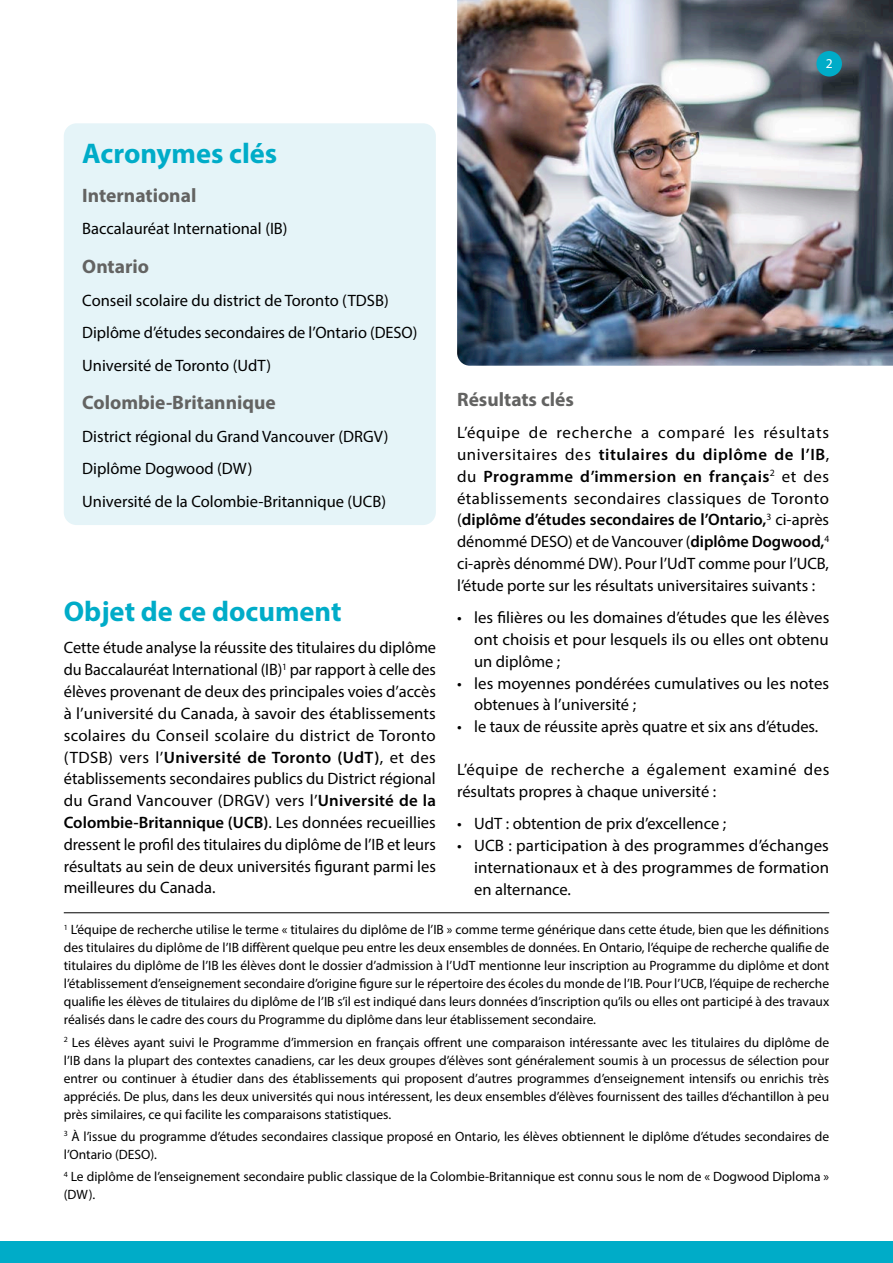
<style>
.page{position:relative;width:893px;height:1263px;background:#fff}
.page>*{position:absolute;margin:0;border:0;box-sizing:border-box;transform-origin:0 0}
.FR___Body_Text__H2_H{font:700 28.5px "Myriad Pro";color:#00acc8}
.FR___Body_Text__H3_H{font:700 19.5px "Myriad Pro";color:#636362}
.FR___Body_Text__P{font:16.5px/21.8px "Myriad Pro";color:#000;text-align:justify}
.FR___Body_Text__P-2{font:16.5px/21.8px "Myriad Pro";letter-spacing:.02em;color:#000}
.FR___Footnote__No_Li{font:13.5px/18px "Myriad Pro";color:#000}
.FR___Footnote{font:13.5px/18px "Myriad Pro";color:#000;text-align:justify}
.FR___Running_Head__P{font:13.5px "Myriad Pro";color:#fff}
.s1{font-weight:600}
</style>
<div class="page">
<img style="left:457px;top:0;width:436px;height:366px">
<div style="left:816px;top:51px;width:26px;height:26px;background:#00acc8;border-radius:50%"></div>
<hr style="left:64px;top:912px;width:765px;height:1px;background:#000">
<div style="left:0;top:1242px;width:893px;height:21px;background:#00acc8"></div>
<div style="left:64px;top:123px;width:372px;height:402px;background:#e5f4f8;border-radius:13px"></div>
<p class="FR___Running_Head__P" style="left:826px;top:56px;width:8px">2</p>
<p class="FR___Body_Text__H2_H" style="left:82px;top:135px;width:197px">Acronymes clés</p>
<p class="FR___Body_Text__H3_H" style="left:82px;top:183px;width:116px">International</p>
<p class="FR___Body_Text__P" style="left:82px;top:218px;width:207px">Baccalauréat International (IB)</p>
<p class="FR___Body_Text__H3_H" style="left:82px;top:254px;width:68px">Ontario</p>
<p class="FR___Body_Text__P" style="left:82px;top:289px;width:308px">Conseil scolaire du district de Toronto (TDSB)</p>
<p class="FR___Body_Text__P" style="left:82px;top:321px;width:337px">Diplôme d’études secondaires de l’Ontario (DESO)</p>
<p class="FR___Body_Text__P" style="left:82px;top:354px;width:190px">Université de Toronto (UdT)</p>
<p class="FR___Body_Text__H3_H" style="left:82px;top:390px;width:195px">Colombie-Britannique</p>
<p class="FR___Body_Text__P" style="left:82px;top:425px;width:308px">District régional du Grand Vancouver (DRGV)</p>
<p class="FR___Body_Text__P" style="left:82px;top:457px;width:172px">Diplôme Dogwood (DW)</p>
<p class="FR___Body_Text__P" style="left:82px;top:490px;width:305px">Université de la Colombie-Britannique (UCB)</p>
<p class="FR___Body_Text__H2_H" style="left:64px;top:593px;width:279px">Objet de ce document</p>
<p class="FR___Body_Text__P" style="left:64px;top:637px;width:374px">Cette étude analyse la réussite des titulaires du diplôme du Baccalauréat International (IB)<sup>1</sup> par rapport à celle des élèves provenant de deux des principales voies d’accès à l’université du Canada, à savoir des établissements scolaires du Conseil scolaire du district de Toronto (TDSB) vers l’<span class="s1">Université de Toronto (UdT)</span>, et des établissements secondaires publics du District régional du Grand Vancouver (DRGV) vers l’<span class="s1">Université de la Colombie-Britannique (UCB)</span>. Les données recueillies dressent le profil des titulaires du diplôme de l’IB et leurs résultats au sein de deux universités figurant parmi les meilleures du Canada.</p>
<p class="FR___Body_Text__H3_H" style="left:457px;top:387px;width:118px">Résultats clés</p>
<p class="FR___Body_Text__P" style="left:457px;top:422px;width:374px">L’équipe de recherche a comparé les résultats universitaires des <span class="s1">titulaires du diplôme de l’IB</span>, du <span class="s1">Programme d’immersion en français</span><sup>2</sup> et des établissements secondaires classiques de Toronto (<span class="s1">diplôme d’études secondaires de l’Ontario,</span><sup>3</sup> ci-après dénommé DESO) et de Vancouver (<span class="s1">diplôme Dogwood,</span><sup>4 </sup>ci-après dénommé DW). Pour l’UdT comme pour l’UCB, l’étude porte sur les résultats universitaires suivants :</p>
<p class="FR___Body_Text__P" style="left:474px;top:606px;width:357px;text-indent:-17px">• les filières ou les domaines d’études que les élèves ont choisis et pour lesquels ils ou elles ont obtenu un diplôme ;</p>
<p class="FR___Body_Text__P" style="left:474px;top:672px;width:357px;text-indent:-17px">• les moyennes pondérées cumulatives ou les notes obtenues à l’université ;</p>
<p class="FR___Body_Text__P" style="left:457px;top:715px;width:363px">• le taux de réussite après quatre et six ans d’études.</p>
<p class="FR___Body_Text__P-2" style="left:457px;top:758px;width:374px">L’équipe de recherche a également examiné des résultats propres à chaque université :</p>
<p class="FR___Body_Text__P" style="left:457px;top:813px;width:271px">• UdT : obtention de prix d’excellence ;</p>
<p class="FR___Body_Text__P" style="left:474px;top:834px;width:357px;text-indent:-17px">• UCB : participation à des programmes d’échanges internationaux et à des programmes de formation en alternance.</p>
<p class="FR___Footnote" style="left:64px;top:921px;width:767px"><sup>1</sup> L’équipe de recherche utilise le terme « titulaires du diplôme de l’IB » comme terme générique dans cette étude, bien que les définitions des titulaires du diplôme de l’IB diffèrent quelque peu entre les deux ensembles de données. En Ontario, l’équipe de recherche qualifie de titulaires du diplôme de l’IB les élèves dont le dossier d’admission à l’UdT mentionne leur inscription au Programme du diplôme et dont l’établissement d’enseignement secondaire d’origine figure sur le répertoire des écoles du monde de l’IB. Pour l’UCB, l’équipe de recherche qualifie les élèves de titulaires du diplôme de l’IB s’il est indiqué dans leurs données d’inscription qu’ils ou elles ont participé à des travaux réalisés dans le cadre des cours du Programme du diplôme dans leur établissement secondaire.</p>
<p class="FR___Footnote__No_Li" style="left:64px;top:1033px;width:767px;text-align:justify"><sup>2</sup> Les élèves ayant suivi le Programme d’immersion en français offrent une comparaison intéressante avec les titulaires du diplôme de l’IB dans la plupart des contextes canadiens, car les deux groupes d’élèves sont généralement soumis à un processus de sélection pour entrer ou continuer à étudier dans des établissements qui proposent d’autres programmes d’enseignement intensifs ou enrichis très appréciés. De plus, dans les deux universités qui nous intéressent, les deux ensembles d’élèves fournissent des tailles d’échantillon à peu près similaires, ce qui facilite les comparaisons statistiques.</p>
<p class="FR___Footnote__No_Li" style="left:64px;top:1127px;width:767px"><sup>3</sup> À l’issue du programme d’études secondaires classique proposé en Ontario, les élèves obtiennent le diplôme d’études secondaires de l’Ontario (DESO).</p>
<p class="FR___Footnote__No_Li" style="left:64px;top:1167px;width:767px"><sup>4</sup> Le diplôme de l’enseignement secondaire public classique de la Colombie-Britannique est connu sous le nom de « Dogwood Diploma » (DW).</p>
</div>
